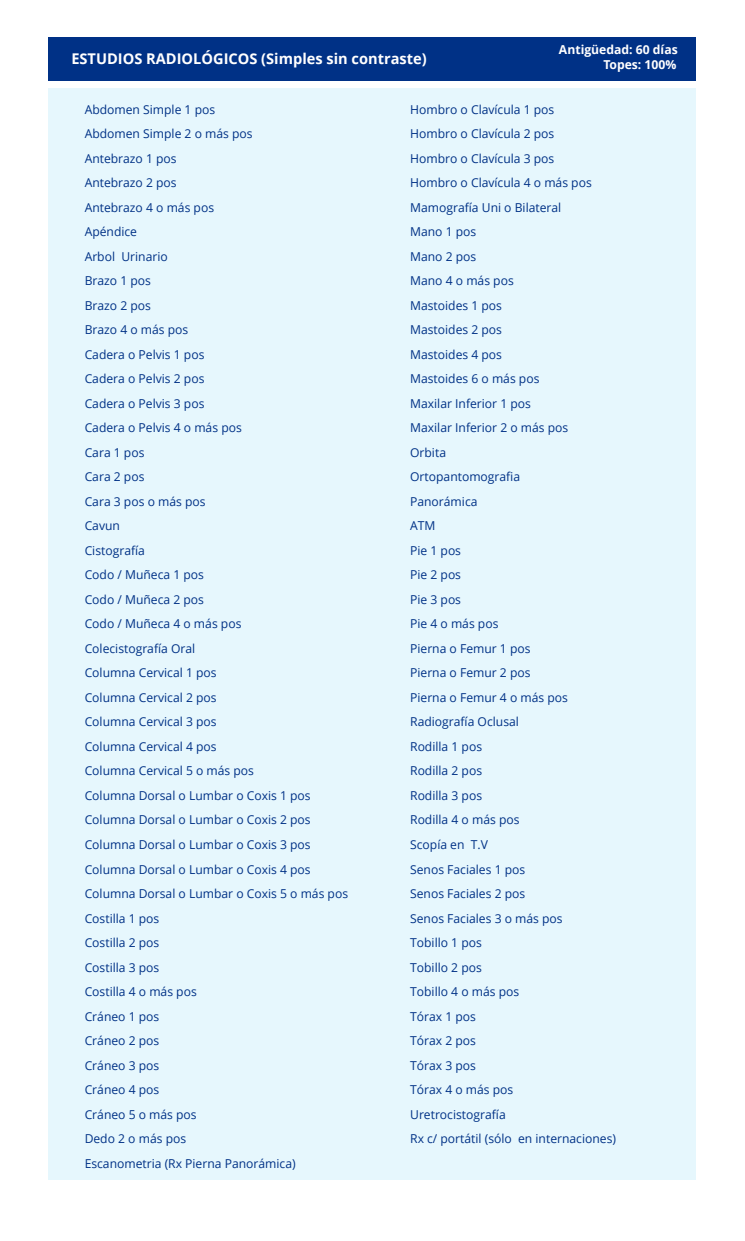
<style>
.page{position:relative;width:745px;height:1241px;background:#fff}
.page>*{position:absolute;margin:0;border:0;box-sizing:border-box;transform-origin:0 0}
.t1{font:700 14.7px "Open Sans";color:#fff}
.t2{font:12.25px/24.5px "Open Sans";color:#003186}
.t3{font:700 12.25px/14.5px "Open Sans";color:#fff;text-align:right}
</style>
<div class="page">
<div style="left:49px;top:37px;width:646px;height:44px;background:#003186"></div>
<div style="left:49px;top:88px;width:646px;height:1091px;background:#e6f7fd"></div>
<p class="t1" style="left:71px;top:48px;width:356px">ESTUDIOS RADIOLÓGICOS (Simples sin contraste)</p>
<p class="t3" style="left:558px;top:42px;width:120px">Antigüedad: 60 días<br>Topes: 100%</p>
<p class="t2" style="left:85px;top:96px;width:265px">Abdomen Simple 1 pos<br>Abdomen Simple 2 o más pos<br>Antebrazo 1 pos<br>Antebrazo 2 pos<br>Antebrazo 4 o más pos<br>Apéndice<br>Arbol Urinario<br>Brazo 1 pos<br>Brazo 2 pos<br>Brazo 4 o más pos<br>Cadera o Pelvis 1 pos<br>Cadera o Pelvis 2 pos<br>Cadera o Pelvis 3 pos<br>Cadera o Pelvis 4 o más pos<br>Cara 1 pos<br>Cara 2 pos<br>Cara 3 pos o más pos<br>Cavun<br>Cistografía<br>Codo / Muñeca 1 pos<br>Codo / Muñeca 2 pos<br>Codo / Muñeca 4 o más pos<br>Colecistografía Oral<br>Columna Cervical 1 pos<br>Columna Cervical 2 pos<br>Columna Cervical 3 pos<br>Columna Cervical 4 pos<br>Columna Cervical 5 o más pos<br>Columna Dorsal o Lumbar o Coxis 1 pos<br>Columna Dorsal o Lumbar o Coxis 2 pos<br>Columna Dorsal o Lumbar o Coxis 3 pos<br>Columna Dorsal o Lumbar o Coxis 4 pos<br>Columna Dorsal o Lumbar o Coxis 5 o más pos<br>Costilla 1 pos<br>Costilla 2 pos<br>Costilla 3 pos<br>Costilla 4 o más pos<br>Cráneo 1 pos<br>Cráneo 2 pos<br>Cráneo 3 pos<br>Cráneo 4 pos<br>Cráneo 5 o más pos<br>Dedo 2 o más pos<br>Escanometria (Rx Pierna Panorámica)</p>
<p class="t2" style="left:410px;top:96px;width:207px">Hombro o Clavícula 1 pos<br>Hombro o Clavícula 2 pos<br>Hombro o Clavícula 3 pos<br>Hombro o Clavícula 4 o más pos<br>Mamografía Uni o Bilateral<br>Mano 1 pos<br>Mano 2 pos<br>Mano 4 o más pos<br>Mastoides 1 pos<br>Mastoides 2 pos<br>Mastoides 4 pos<br>Mastoides 6 o más pos<br>Maxilar Inferior 1 pos<br>Maxilar Inferior 2 o más pos<br>Orbita<br>Ortopantomografia<br>Panorámica<br>ATM<br>Pie 1 pos<br>Pie 2 pos<br>Pie 3 pos<br>Pie 4 o más pos<br>Pierna o Femur 1 pos<br>Pierna o Femur 2 pos<br>Pierna o Femur 4 o más pos<br>Radiografía Oclusal<br>Rodilla 1 pos<br>Rodilla 2 pos<br>Rodilla 3 pos<br>Rodilla 4 o más pos<br>Scopía en T.V<br>Senos Faciales 1 pos<br>Senos Faciales 2 pos<br>Senos Faciales 3 o más pos<br>Tobillo 1 pos<br>Tobillo 2 pos<br>Tobillo 4 o más pos<br>Tórax 1 pos<br>Tórax 2 pos<br>Tórax 3 pos<br>Tórax 4 o más pos<br>Uretrocistografía<br>Rx c/ portátil (sólo en internaciones)</p>
</div>
